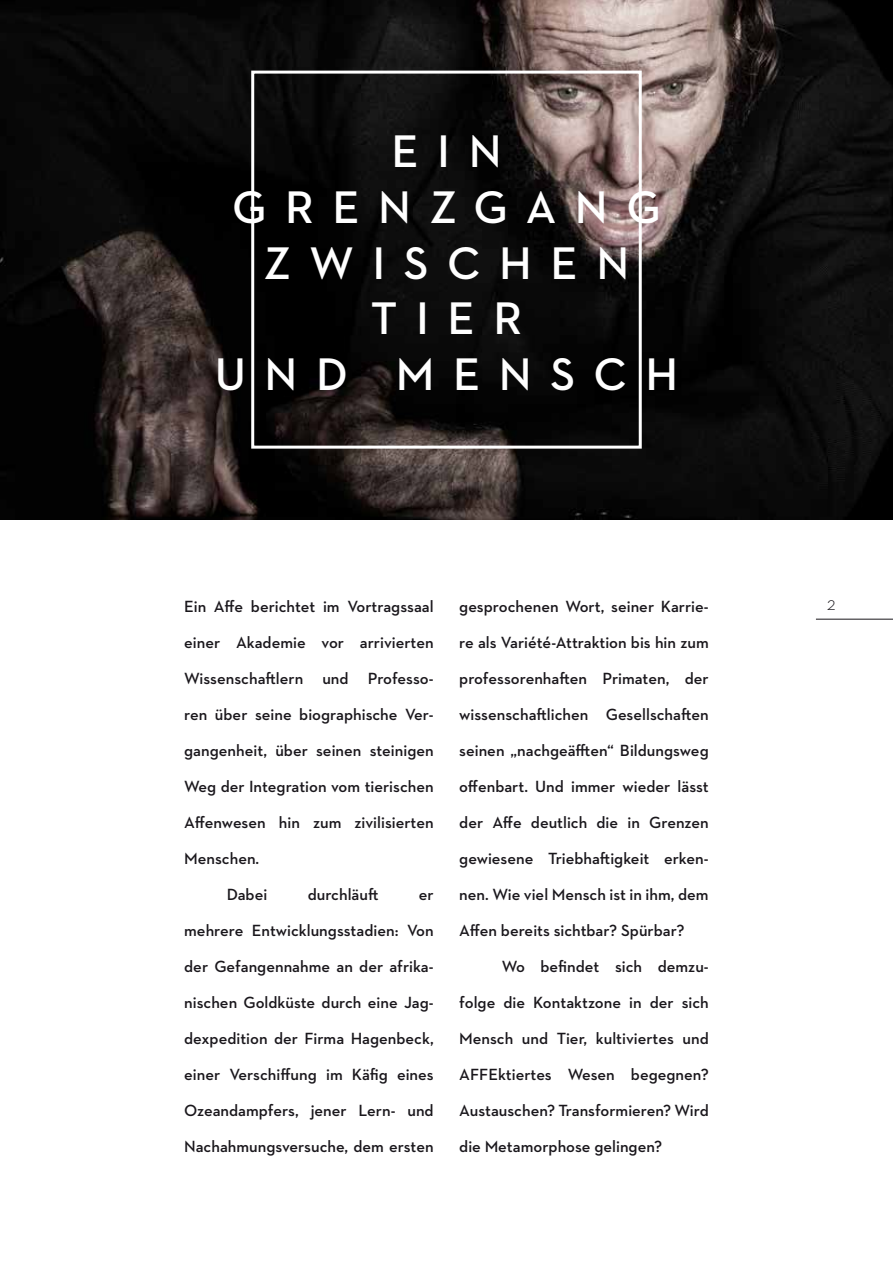
<style>
.page{position:relative;width:893px;height:1263px;background:#fff}
.page>*{position:absolute;margin:0;border:0;box-sizing:border-box;transform-origin:0 0}
.t1{font:600 46.5px/55.8px "Neutraface 2 Text";color:#fff;text-align:center}
.t2{font:300 19.5px "Neutraface 2 Text";color:#1a171c}
.t3{font:600 16.5px/36px "Neutraface 2 Text";color:#1a171c;text-align:justify}
</style>
<div class="page">
<hr style="left:816px;top:619px;width:77px;height:1px;background:#1a171c">
<img style="left:0;top:0;width:893px;height:519px">
<div style="left:251px;top:71px;width:391px;height:378px;border:3px solid #fff"></div>
<h1 class="t1" style="left:391px;top:123px;width:76px">E in</h1>
<h1 class="t1" style="left:232px;top:179px;width:101px">G renzgang zwischen</h1>
<h1 class="t1" style="left:371px;top:290px;width:80px">T ier</h1>
<h1 class="t1" style="left:215px;top:346px;width:44px">und</h1>
<h1 class="t1" style="left:396px;top:346px;width:102px">M ensch</h1>
<p class="t3" style="left:184px;top:588px;width:251px">Ein Affe berichtet im Vortragssaal</p>
<p class="t2" style="left:827px;top:591px;width:11px">2</p>
<p class="t3" style="left:184px;top:624px;width:251px">einer Akademie vor arrivierten</p>
<p class="t3" style="left:184px;top:660px;width:251px">Wissenschaftlern und Professo-</p>
<p class="t3" style="left:184px;top:696px;width:251px">ren über seine biographische Ver-</p>
<p class="t3" style="left:184px;top:732px;width:251px">gangenheit, über seinen steinigen</p>
<p class="t3" style="left:184px;top:768px;width:251px">Weg der Integration vom tierischen</p>
<p class="t3" style="left:184px;top:804px;width:251px">Affenwesen hin zum zivilisierten</p>
<p class="t3" style="left:184px;top:840px;width:77px">Menschen.</p>
<p class="t3" style="left:227px;top:876px;width:42px">Dabei</p>
<p class="t3" style="left:308px;top:876px;width:72px">durchläuft</p>
<p class="t3" style="left:459px;top:588px;width:251px">gesprochenen Wort, seiner Karrie&shy;re als Variété-Attraktion bis hin zum professorenhaften Primaten, der wissenschaftlichen Gesellschaften seinen „nachgeäfften“ Bildungsweg offenbart. Und immer wieder lässt der Affe deutlich die in Grenzen gewiesene Triebhaftigkeit erken&shy;nen. Wie viel Mensch ist in ihm, dem Affen bereits sichtbar? Spürbar?</p>
<p class="t3" style="left:459px;top:948px;width:251px;text-indent:43px">Wo befindet sich demzu&shy;folge die Kontaktzone in der sich Mensch und Tier, kultiviertes und AFFEktiertes Wesen begegnen?<br>Austauschen? Transformieren? Wird die Metamorphose gelingen?</p>
<p class="t3" style="left:184px;top:876px;width:251px;text-indent:235px">er mehrere Entwicklungsstadien: Von der Gefangennahme an der afrika&shy;nischen Goldküste durch eine Jag&shy;dexpedition der Firma Hagenbeck, einer Verschiffung im Käfig eines Ozeandampfers, jener Lern- und Nachahmungsversuche, dem ersten</p>
</div>
